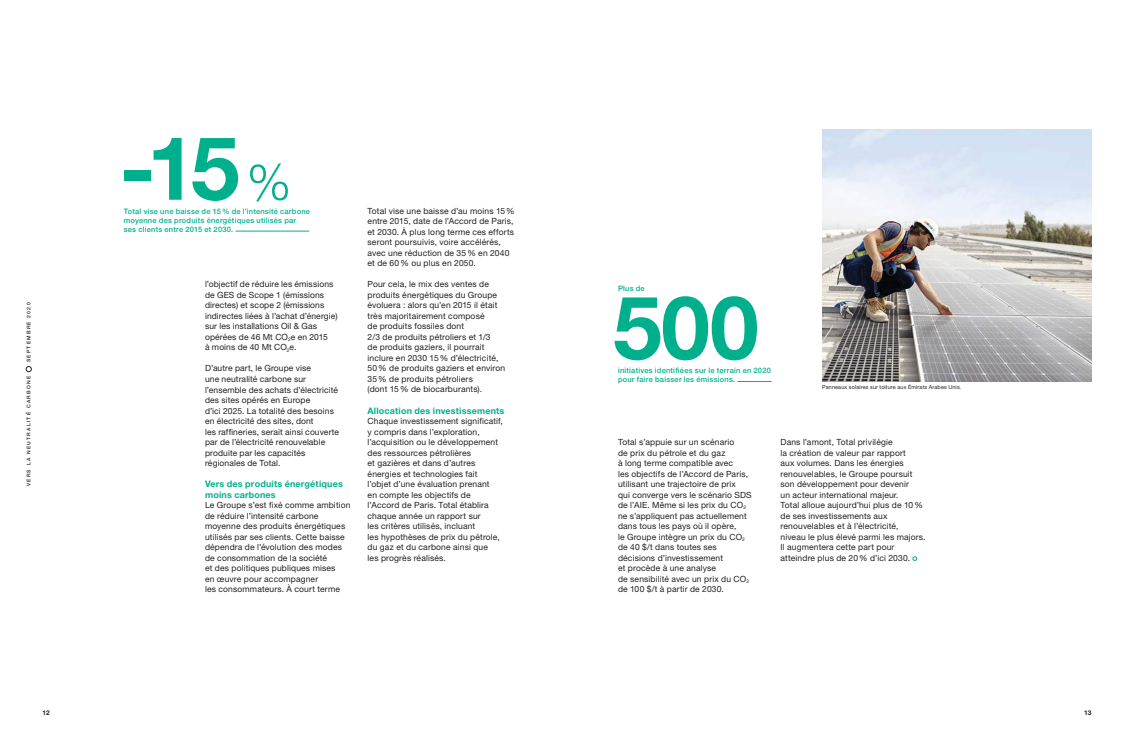
<style>
.page{position:relative;width:1134px;height:738px;background:#fff}
.page>*{position:absolute;margin:0;border:0;box-sizing:border-box;transform-origin:0 0}
.t1{font:700 88px "Helvetica Neue LT Std";color:#00b08d}
.t2{font:300 50px "Helvetica Neue LT Std";color:#00b08d}
.t3{font:700 9px/10.5px "Helvetica Neue LT Std";letter-spacing:.02em;color:#00b08d}
.t4{font:8.5px/10.5px "Helvetica Neue LT Std";letter-spacing:.015em;color:#231f20}
.t5{font:500 7.5px/9px "Helvetica Neue LT Std";letter-spacing:.03em;color:#00b08d}
.t6{font:700 6.5px "Helvetica Neue LT Std";color:#231f20}
.t7{font:5.5px "Helvetica Neue LT Std";letter-spacing:.02em;color:#231f20}
.t8{font:500 5px "Helvetica Neue LT Std";letter-spacing:.25em;color:#231f20}
</style>
<div class="page">
<img style="left:822px;top:129px;width:269px;height:252px">
<svg style="left:26px;top:366px;width:6px;height:5px"></svg>
<hr style="left:236px;top:230px;width:73px;height:1px;background:#00b08d">
<hr style="left:737px;top:380px;width:34px;height:1px;background:#00b08d">
<svg style="left:913px;top:556px;width:4px;height:4px"></svg>
<p class="t8" style="left:27px;top:362px;width:61px;rotate:-90deg">SEPTEMBRE 2020</p>
<p class="t8" style="left:27px;top:485px;width:111px;rotate:-90deg">VERS LA NEUTRALITÉ CARBONE</p>
<h1 class="t1" style="left:120px;top:137px;width:122px">-15</h1>
<p class="t5" style="left:124px;top:207px;width:188px">Total vise une baisse de 15 % de l’intensité carbone</p>
<h2 class="t2" style="left:247px;top:153px;width:46px">%</h2>
<p class="t5" style="left:124px;top:216px;width:174px">moyenne des produits énergétiques utilisés par ses clients entre 2015 et 2030.</p>
<p class="t4" style="left:205px;top:280px;width:134px">l’objectif de réduire les émissions de GES de Scope 1 (émissions directes) et scope 2 (émissions indirectes liées à l’achat d’énergie) sur les installations Oil &amp; Gas opérées de 46 Mt CO<sub>2</sub>e en 2015<br>à moins de 40 Mt CO<sub>2</sub>e.</p>
<p class="t4" style="left:205px;top:364px;width:136px">D’autre part, le Groupe vise<br>une neutralité carbone sur l’ensemble des achats d’électricité des sites opérés en Europe<br>d’ici 2025. La totalité des besoins en électricité des sites, dont<br>les raffineries, serait ainsi couverte par de l’électricité renouvelable produite par les capacités régionales de Total.</p>
<p class="t3" style="left:205px;top:479px;width:139px">Vers des produits énergétiques moins carbones</p>
<p class="t4" style="left:205px;top:500px;width:147px">Le Groupe s’est fixé comme ambition de réduire l’intensité carbone moyenne des produits énergétiques utilisés par ses clients. Cette baisse dépendra de l’évolution des modes de consommation de la société<br>et des politiques publiques mises<br>en œuvre pour accompagner<br>les consommateurs. À court terme</p>
<p class="t4" style="left:368px;top:206px;width:149px">Total vise une baisse d’au moins 15 % entre 2015, date de l’Accord de Paris, et 2030. À plus long terme ces efforts seront poursuivis, voire accélérés, avec une réduction de 35 % en 2040 et de 60 % ou plus en 2050.</p>
<p class="t4" style="left:368px;top:280px;width:139px">Pour cela, le mix des ventes de produits énergétiques du Groupe évoluera : alors qu’en 2015 il était très majoritairement composé<br>de produits fossiles dont<br>2/3 de produits pétroliers et 1/3<br>de produits gaziers, il pourrait inclure en 2030 15 % d’électricité,<br>50 % de produits gaziers et environ<br>35 % de produits pétroliers<br>(dont 15 % de biocarburants).</p>
<p class="t3" style="left:368px;top:406px;width:138px">Allocation des investissements</p>
<p class="t4" style="left:368px;top:416px;width:137px">Chaque investissement significatif, y compris dans l’exploration, l’acquisition ou le développement des ressources pétrolières<br>et gazières et dans d’autres énergies et technologies fait l’objet d’une évaluation prenant<br>en compte les objectifs de l’Accord de Paris. Total établira chaque année un rapport sur<br>les critères utilisés, incluant<br>les hypothèses de prix du pétrole, du gaz et du carbone ainsi que<br>les progrès réalisés.</p>
<p class="t5" style="left:618px;top:284px;width:28px">Plus de</p>
<h1 class="t1" style="left:613px;top:296px;width:147px">500</h1>
<p class="t5" style="left:618px;top:366px;width:154px">initiatives identifiées sur le terrain en 2020 pour faire baisser les émissions.</p>
<p class="t7" style="left:822px;top:384px;width:141px">Panneaux solaires sur toiture aux Émirats Arabes Unis.</p>
<p class="t4" style="left:618px;top:437px;width:135px">Total s’appuie sur un scénario<br>de prix du pétrole et du gaz<br>à long terme compatible avec<br>les objectifs de l’Accord de Paris, utilisant une trajectoire de prix<br>qui converge vers le scénario SDS de l’AIE. Même si les prix du CO<sub>2 </sub>ne s’appliquent pas actuellement dans tous les pays où il opère,<br>le Groupe intègre un prix du CO<sub>2 </sub>de 40 $/t dans toutes ses décisions d’investissement<br>et procède à une analyse<br>de sensibilité avec un prix du CO<sub>2 </sub>de 100 $/t à partir de 2030.</p>
<p class="t4" style="left:780px;top:437px;width:147px">Dans l’amont, Total privilégie<br>la création de valeur par rapport<br>aux volumes. Dans les énergies renouvelables, le Groupe poursuit son développement pour devenir<br>un acteur international majeur.<br>Total alloue aujourd’hui plus de 10 % de ses investissements aux renouvelables et à l’électricité, niveau le plus élevé parmi les majors.<br>Il augmentera cette part pour atteindre plus de 20 % d’ici 2030.</p>
<p class="t6" style="left:43px;top:710px;width:9px">12</p>
<p class="t6" style="left:1084px;top:710px;width:9px">13</p>
</div>
